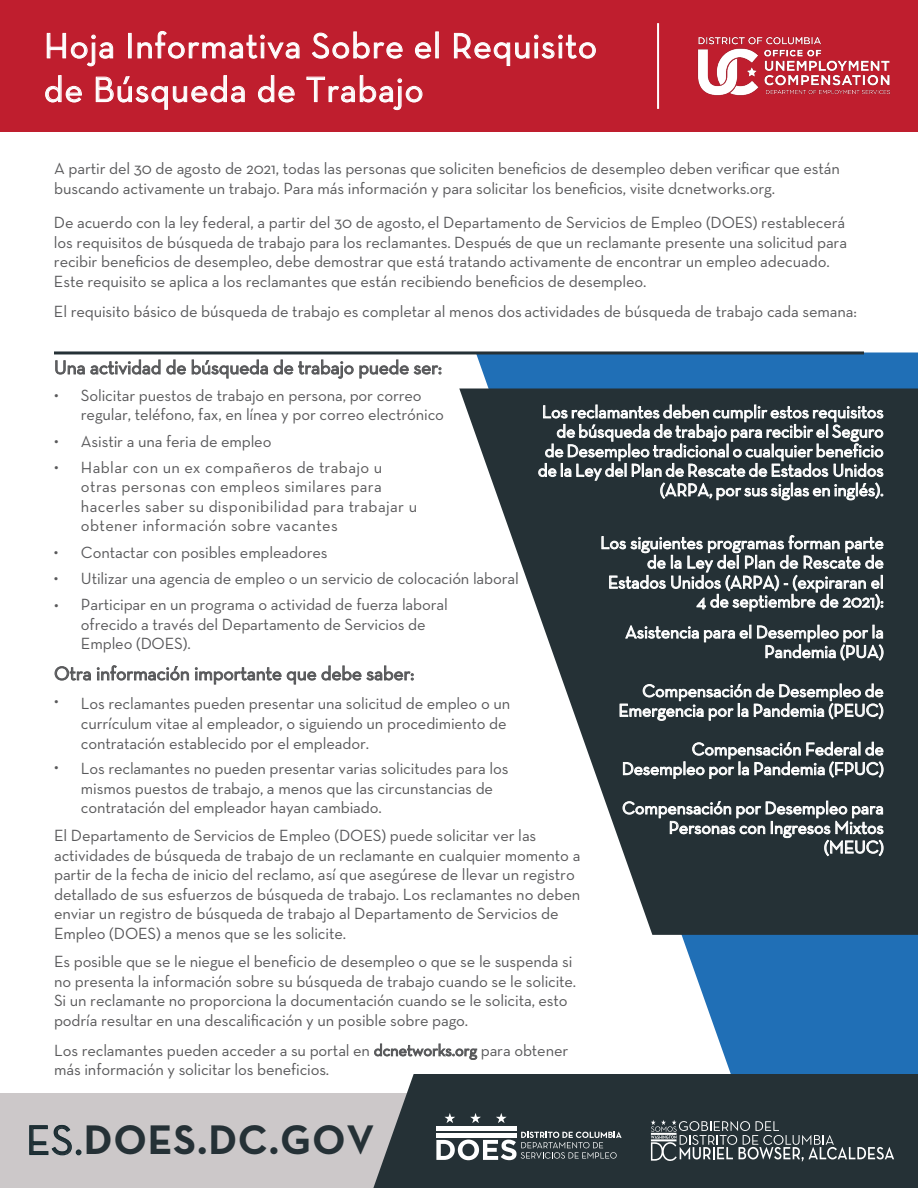
<style>
.page{position:relative;width:918px;height:1188px;background:#fff}
.page>*{position:absolute;margin:0;border:0;box-sizing:border-box;transform-origin:0 0}
.t1{font:700 42px "Neutra Text";letter-spacing:.02em;color:#253136}
.t2{font:36px/43.7px "Neutra Text";letter-spacing:.02em;color:#fff}
.t3{font:19.5px "Neutra Text";letter-spacing:-.01em;color:#59595b}
.t4{font:18px/19.5px "Neutra Text";letter-spacing:-.01em;color:#fff;text-align:right}
.t5{font:16.5px/19.5px "Neutra Text";letter-spacing:-.01em;color:#59595b}
.t6{font:16.5px/19.5px "Neutra Text";letter-spacing:.02em;color:#59595b}
.s1{font-weight:400}
</style>
<div class="page">
<svg style="left:476px;top:352px;width:442px;height:722px;fill:#206fb6"></svg>
<div style="left:0;top:0;width:918px;height:131px;background:#bf1e2e"></div>
<img style="left:697px;top:36px;width:194px;height:60px">
<hr style="left:657px;top:23px;width:2px;height:86px;background:#fff">
<div style="left:0;top:1093px;width:767px;height:95px;background:#ccc8c9"></div>
<div style="left:373px;top:1074px;width:545px;height:114px;background:#253136"></div>
<svg style="left:459px;top:389px;width:459px;height:546px;fill:#253136"></svg>
<svg style="left:29px;top:1124px;width:52px;height:32px"></svg>
<svg style="left:46px;top:32px;width:68px;height:35px"></svg>
<div style="left:128px;top:33px;width:4px;height:25px;border:1px solid #fff"></div>
<svg style="left:137px;top:30px;width:163px;height:29px"></svg>
<svg style="left:312px;top:31px;width:91px;height:28px"></svg>
<svg style="left:414px;top:42px;width:18px;height:17px"></svg>
<div style="left:435px;top:31px;width:4px;height:27px;border:1px solid #fff"></div>
<svg style="left:453px;top:32px;width:143px;height:34px"></svg>
<svg style="left:45px;top:75px;width:37px;height:28px"></svg>
<svg style="left:95px;top:75px;width:150px;height:35px"></svg>
<svg style="left:258px;top:75px;width:37px;height:28px"></svg>
<svg style="left:306px;top:75px;width:117px;height:36px"></svg>
<hr style="left:54px;top:351px;width:810px;height:3px;background:#253136">
<svg style="left:55px;top:359px;width:131px;height:16px"></svg>
<svg style="left:192px;top:359px;width:76px;height:20px"></svg>
<svg style="left:274px;top:359px;width:167px;height:20px"></svg>
<svg style="left:54px;top:666px;width:37px;height:15px"></svg>
<svg style="left:97px;top:665px;width:92px;height:16px"></svg>
<svg style="left:195px;top:665px;width:219px;height:20px"></svg>
<svg style="left:374px;top:1043px;width:103px;height:17px"></svg>
<svg style="left:538px;top:404px;width:345px;height:96px;background:#596266"></svg>
<svg style="left:601px;top:535px;width:283px;height:77px;background:#555f63"></svg>
<svg style="left:625px;top:625px;width:126px;height:17px;background:#656d71"></svg>
<svg style="left:757px;top:625px;width:127px;height:36px;background:#616a6d"></svg>
<svg style="left:620px;top:683px;width:263px;height:38px;background:#5c6569"></svg>
<svg style="left:623px;top:742px;width:261px;height:37px;background:#586165"></svg>
<svg style="left:623px;top:801px;width:261px;height:55px;background:#4d565b"></svg>
<svg style="left:651px;top:1120px;width:243px;height:41px;background:#4e585c"></svg>
<hr style="left:436px;top:1127px;width:81px;height:4px;background:#fff">
<svg style="left:445px;top:1113px;width:10px;height:10px"></svg>
<svg style="left:470px;top:1113px;width:11px;height:10px"></svg>
<svg style="left:496px;top:1113px;width:11px;height:10px"></svg>
<svg style="left:436px;top:1132px;width:186px;height:28px;background:#70787c"></svg>
<h2 class="t2" style="left:44px;top:23px;width:555px">Hoja Informativa Sobre el Requisito de Búsqueda de Trabajo</h2>
<p class="t5" style="left:54px;top:158px;width:787px">A partir del 30 de agosto de 2021, todas las personas que soliciten beneficios de desempleo deben verificar que están buscando activamente un trabajo. Para más información y para solicitar los beneficios, visite dcnetworks.org.</p>
<p class="t5" style="left:54px;top:212px;width:795px">De acuerdo con la ley federal, a partir del 30 de agosto, el Departamento de Servicios de Empleo (DOES) restablecerá los requisitos de búsqueda de trabajo para los reclamantes. Después de que un reclamante presente una solicitud para recibir beneficios de desempleo, debe demostrar que está tratando activamente de encontrar un empleo adecuado.<br>Este requisito se aplica a los reclamantes que están recibiendo beneficios de desempleo.</p>
<p class="t5" style="left:54px;top:301px;width:804px">El requisito básico de búsqueda de trabajo es completar al menos dos actividades de búsqueda de trabajo cada semana:</p>
<p class="t3" style="left:54px;top:356px;width:390px">Una actividad de búsqueda de trabajo puede ser:</p>
<p class="t5" style="left:81px;top:385px;width:365px;text-indent:-27px">• Solicitar puestos de trabajo en persona, por correo regular, teléfono, fax, en línea y por correo electrónico</p>
<p class="t5" style="left:54px;top:431px;width:219px">• Asistir a una feria de empleo</p>
<p class="t6" style="left:81px;top:457px;width:338px;text-indent:-27px">• Hablar con un ex compañeros de trabajo u otras personas con empleos similares para hacerles saber su disponibilidad para trabajar u obtener información sobre vacantes</p>
<p class="t5" style="left:54px;top:542px;width:275px">• Contactar con posibles empleadores</p>
<p class="t5" style="left:54px;top:568px;width:466px">• Utilizar una agencia de empleo o un servicio de colocación laboral</p>
<p class="t5" style="left:81px;top:594px;width:369px;text-indent:-27px">• Participar en un programa o actividad de fuerza laboral ofrecido a través del Departamento de Servicios de<br>Empleo (DOES).</p>
<p class="t3" style="left:54px;top:662px;width:362px">Otra información importante que debe saber:</p>
<p class="t5" style="left:54px;top:691px;width:6px">•</p>
<p class="t4" style="left:538px;top:402px;width:347px">Los reclamantes deben cumplir estos requisitos de búsqueda de trabajo para recibir el Seguro de Desempleo tradicional o cualquier beneficio de la Ley del Plan de Rescate de Estados Unidos (ARPA, por sus siglas en inglés).</p>
<p class="t4" style="left:600px;top:533px;width:285px">Los siguientes programas forman parte de la Ley del Plan de Rescate de<br>Estados Unidos (ARPA) - (expiraran el<br>4 de septiembre de 2021):</p>
<p class="t4" style="left:625px;top:622px;width:260px">Asistencia para el Desempleo por la<br>Pandemia (PUA)</p>
<p class="t4" style="left:618px;top:681px;width:267px">Compensación de Desempleo de<br>Emergencia por la Pandemia (PEUC)</p>
<p class="t4" style="left:622px;top:739px;width:264px">Compensación Federal de<br>Desempleo por la Pandemia (FPUC)</p>
<p class="t4" style="left:622px;top:798px;width:263px">Compensación por Desempleo para<br>Personas con Ingresos Mixtos (MEUC)</p>
<p class="t5" style="left:81px;top:693px;width:431px">Los reclamantes pueden presentar una solicitud de empleo o un currículum vitae al empleador, o siguiendo un procedimiento de contratación establecido por el empleador.</p>
<p class="t5" style="left:81px;top:758px;width:429px">Los reclamantes no pueden presentar varias solicitudes para los mismos puestos de trabajo, a menos que las circunstancias de contratación del empleador hayan cambiado.</p>
<p class="t5" style="left:54px;top:825px;width:528px">El Departamento de Servicios de Empleo (DOES) puede solicitar ver las actividades de búsqueda de trabajo de un reclamante en cualquier momento a partir de la fecha de inicio del reclamo, así que asegúrese de llevar un registro detallado de sus esfuerzos de búsqueda de trabajo. Los reclamantes no deben enviar un registro de búsqueda de trabajo al Departamento de Servicios de Empleo (DOES) a menos que se les solicite.</p>
<p class="t5" style="left:54px;top:951px;width:524px">Es posible que se le niegue el beneficio de desempleo o que se le suspenda si no presenta la información sobre su búsqueda de trabajo cuando se le solicite.<br>Si un reclamante no proporciona la documentación cuando se le solicita, esto podría resultar en una descalificación y un posible sobre pago.</p>
<p class="t5" style="left:54px;top:1040px;width:516px">Los reclamantes pueden acceder a su portal en dcnetworks.org para obtener más información y solicitar los beneficios.</p>
<p class="t5" style="left:54px;top:756px;width:6px">•</p>
<h1 class="t1" style="left:26px;top:1114px;width:350px"><span class="s1">ES.</span>DOES.DC.GOV</h1>
</div>
